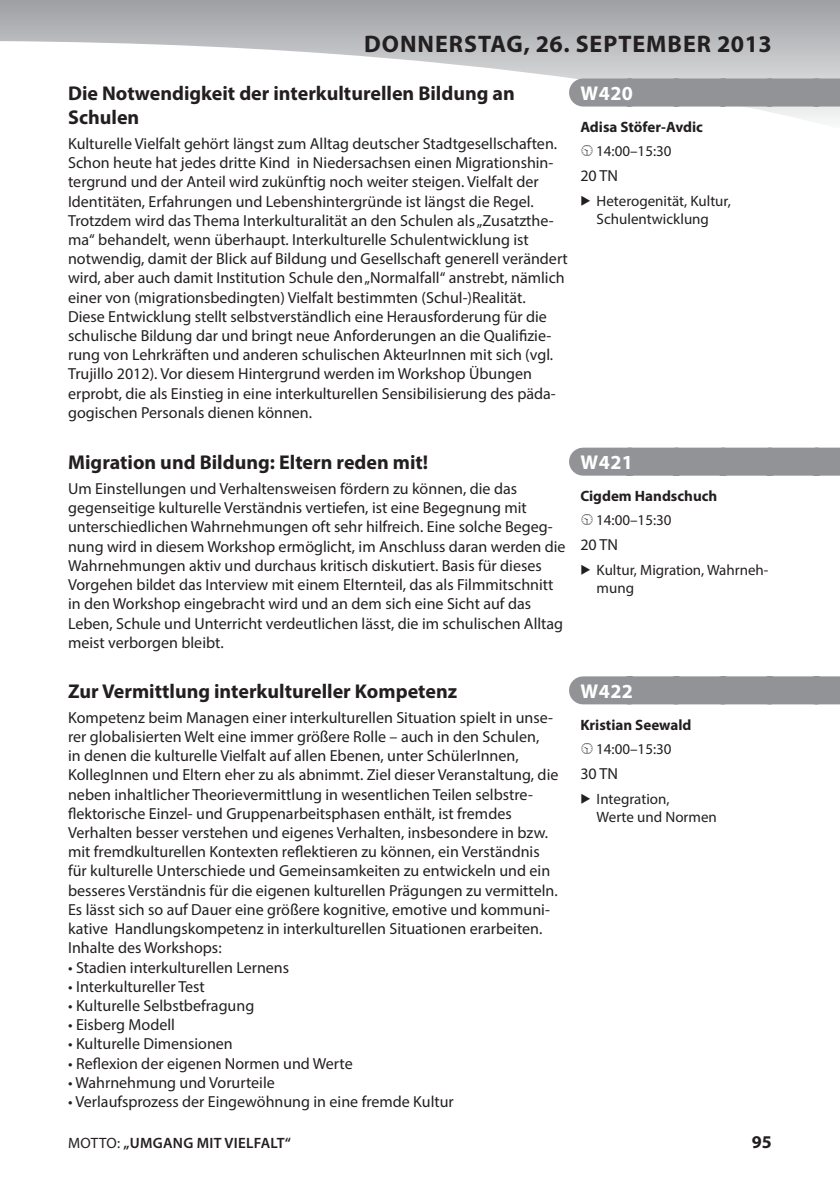
<style>
.page{position:relative;width:840px;height:1191px;background:#fff}
.page>*{position:absolute;margin:0;border:0;box-sizing:border-box;transform-origin:0 0}
.t1{font:700 24px "Myriad Pro";letter-spacing:.04em;color:#231f20}
.Titel{font:700 20px/24px "Myriad Pro";color:#231f20}
.Balken_rechte_Seite{font:700 20px "Myriad Pro";letter-spacing:.02em;color:#fff}
.t2{font:700 18px "Myriad Pro";color:#231f20}
.Beschreibung{font:16px/19.2px "Myriad Pro";color:#231f20}
.Teilnehmer{font:16px "Myriad Pro";color:#231f20}
.Stichwörter{font:15px/18px "Myriad Pro";color:#231f20}
.Referent{font:700 15px "Myriad Pro";color:#231f20}
.Uhrzeit{font:15px "Myriad Pro";color:#231f20}
.t3{font:600 15px "Myriad Pro";letter-spacing:.02em;color:#231f20}
.s1{font-weight:400}
</style>
<div class="page">
<svg style="left:0;top:0;width:839px;height:121px"></svg>
<div style="left:582px;top:676px;width:257px;height:28px;background:#919396"></div>
<div style="left:582px;top:447px;width:257px;height:28px;background:#919396"></div>
<div style="left:582px;top:78px;width:257px;height:28px;background:#919396"></div>
<h1 class="t1" style="left:364px;top:28px;width:409px">DONNERSTAG, 26. SEPTEMBER 2013</h1>
<p class="Titel" style="left:68px;top:81px;width:448px">Die Notwendigkeit der interkulturellen Bildung an<br>Schulen</p>
<p class="Beschreibung" style="left:68px;top:134px;width:501px">Kulturelle Vielfalt gehört längst zum Alltag deutscher Stadtgesellschaften.<br>Schon heute hat jedes dritte Kind in Niedersachsen einen Migrationshin&shy;tergrund und der Anteil wird zukünftig noch weiter steigen. Vielfalt der Identitäten, Erfahrungen und Lebenshintergründe ist längst die Regel.<br>Trotzdem wird das Thema Interkulturalität an den Schulen als „Zusatzthe&shy;ma“ behandelt, wenn überhaupt. Interkulturelle Schulentwicklung ist notwendig, damit der Blick auf Bildung und Gesellschaft generell verändert wird, aber auch damit Institution Schule den „Normalfall“ anstrebt, nämlich einer von (migrationsbedingten) Vielfalt bestimmten (Schul-)Realität.</p>
<p class="Beschreibung" style="left:68px;top:306px;width:489px">Diese Entwicklung stellt selbstverständlich eine Herausforderung für die schulische Bildung dar und bringt neue Anforderungen an die Qualifizie&shy;rung von Lehrkräften und anderen schulischen AkteurInnen mit sich (vgl.<br>Trujillo 2012). Vor diesem Hintergrund werden im Workshop Übungen erprobt, die als Einstieg in eine interkulturellen Sensibilisierung des päda&shy;gogischen Personals dienen können.</p>
<p class="Balken_rechte_Seite" style="left:580px;top:80px;width:54px">W420</p>
<p class="Referent" style="left:580px;top:117px;width:124px">Adisa Stöfer-Avdic</p>
<p class="Uhrzeit" style="left:596px;top:142px;width:77px">14:00–15:30</p>
<p class="Teilnehmer" style="left:580px;top:166px;width:39px">20 TN</p>
<p class="Stichwörter" style="left:580px;top:191px;width:152px;text-align:center">◆ Heterogenität, Kultur,<br>Schulentwicklung</p>
<p class="Titel" style="left:68px;top:450px;width:361px">Migration und Bildung: Eltern reden mit!</p>
<p class="Beschreibung" style="left:68px;top:479px;width:498px">Um Einstellungen und Verhaltensweisen fördern zu können, die das gegenseitige kulturelle Verständnis vertiefen, ist eine Begegnung mit unterschiedlichen Wahrnehmungen oft sehr hilfreich. Eine solche Begeg&shy;nung wird in diesem Workshop ermöglicht, im Anschluss daran werden die Wahrnehmungen aktiv und durchaus kritisch diskutiert. Basis für dieses Vorgehen bildet das Interview mit einem Elternteil, das als Filmmitschnitt in den Workshop eingebracht wird und an dem sich eine Sicht auf das Leben, Schule und Unterricht verdeutlichen lässt, die im schulischen Alltag meist verborgen bleibt.</p>
<p class="Titel" style="left:68px;top:678px;width:390px">Zur Vermittlung interkultureller Kompetenz</p>
<p class="Beschreibung" style="left:68px;top:707px;width:491px">Kompetenz beim Managen einer interkulturellen Situation spielt in unse&shy;rer globalisierten Welt eine immer größere Rolle – auch in den Schulen,<br>in denen die kulturelle Vielfalt auf allen Ebenen, unter SchülerInnen, KollegInnen und Eltern eher zu als abnimmt. Ziel dieser Veranstaltung, die neben inhaltlicher Theorievermittlung in wesentlichen Teilen selbstre&shy;flektorische Einzel- und Gruppenarbeitsphasen enthält, ist fremdes Verhalten besser verstehen und eigenes Verhalten, insbesondere in bzw. mit fremdkulturellen Kontexten reflektieren zu können, ein Verständnis für kulturelle Unterschiede und Gemeinsamkeiten zu entwickeln und ein besseres Verständnis für die eigenen kulturellen Prägungen zu vermitteln.<br>Es lässt sich so auf Dauer eine größere kognitive, emotive und kommuni&shy;kative Handlungskompetenz in interkulturellen Situationen erarbeiten.</p>
<p class="Beschreibung" style="left:68px;top:938px;width:155px">Inhalte des Workshops:</p>
<p class="Beschreibung" style="left:68px;top:957px;width:222px">• Stadien interkulturellen Lernens</p>
<p class="Beschreibung" style="left:68px;top:976px;width:138px">• Interkultureller Test</p>
<p class="Beschreibung" style="left:68px;top:995px;width:187px">• Kulturelle Selbstbefragung</p>
<p class="Beschreibung" style="left:68px;top:1015px;width:108px">• Eisberg Modell</p>
<p class="Beschreibung" style="left:68px;top:1034px;width:166px">• Kulturelle Dimensionen</p>
<p class="Beschreibung" style="left:68px;top:1053px;width:286px">• Reflexion der eigenen Normen und Werte</p>
<p class="Beschreibung" style="left:68px;top:1072px;width:208px">• Wahrnehmung und Vorurteile</p>
<p class="Beschreibung" style="left:68px;top:1091px;width:387px">• Verlaufsprozess der Eingewöhnung in eine fremde Kultur</p>
<p class="Balken_rechte_Seite" style="left:580px;top:449px;width:54px">W421</p>
<p class="Referent" style="left:580px;top:486px;width:138px">Cigdem Handschuch</p>
<p class="Uhrzeit" style="left:596px;top:511px;width:77px">14:00–15:30</p>
<p class="Teilnehmer" style="left:580px;top:534px;width:39px">20 TN</p>
<p class="Stichwörter" style="left:596px;top:560px;width:173px;text-indent:-16px">◆ Kultur, Migration, Wahrneh&shy;mung</p>
<p class="Balken_rechte_Seite" style="left:580px;top:678px;width:54px">W422</p>
<p class="Referent" style="left:580px;top:715px;width:113px">Kristian Seewald</p>
<p class="Uhrzeit" style="left:596px;top:739px;width:77px">14:00–15:30</p>
<p class="Teilnehmer" style="left:580px;top:763px;width:39px">30 TN</p>
<p class="Stichwörter" style="left:596px;top:789px;width:122px;text-indent:-16px">◆ Integration,<br>Werte und Normen</p>
<p class="t3" style="left:68px;top:1133px;width:224px"><span class="s1">MOTTO:</span> „UMGANG MIT VIELFALT“</p>
<p class="t2" style="left:751px;top:1130px;width:21px">95</p>
</div>
